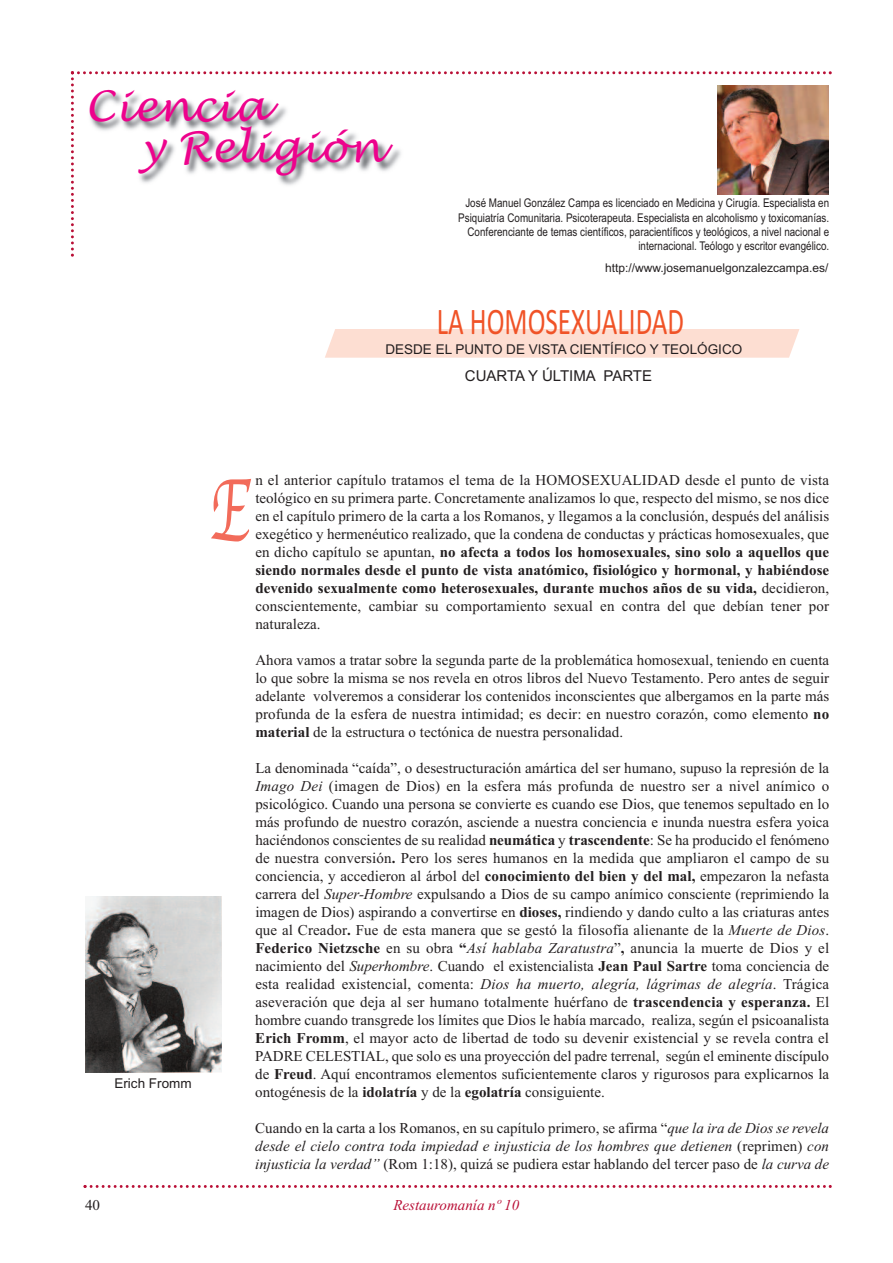
<style>
.page{position:relative;width:893px;height:1263px;background:#fff}
.page>*{position:absolute;margin:0;border:0;box-sizing:border-box;transform-origin:0 0}
.t1{font:91.8px "Apple Chancery";color:#f26b5a;scale:.59 1}
.t2{font:italic 42px/41px "Lucida Handwriting";color:#ed028c}
.t3{font:37.8px "Calibri";color:#f05327;scale:.71 1}
.t4{font:15px/18px "Times New Roman";color:#231f20;text-align:justify}
.t5{font:15px "Arial";color:#231f20}
.t6{font:italic 15px "Times New Roman";color:#b90f36}
.t7{font:13.5px "Arial";color:#231f20}
.t8{font:12px/14.4px "Arial Narrow";color:#231f20;text-align:right}
.t9{font:12px "Arial";color:#231f20}
.s1{font-weight:700}
.s2{font-style:italic}
</style>
<div class="page">
<svg style="left:84px;top:1185px;width:748px;height:3px"></svg>
<svg style="left:71px;top:71px;width:761px;height:186px"></svg>
<div style="left:325px;top:329px;width:474px;height:29px;background:#fdded2"></div>
<img style="left:717px;top:86px;width:112px;height:109px">
<img style="left:83px;top:83px;width:340px;height:114px">
<img style="left:85px;top:896px;width:137px;height:176px">
<h2 class="t2" style="left:139px;top:86px;width:244px;text-indent:-54px">Ciencia<br>y Religión</h2>
<p class="t8" style="left:458px;top:196px;width:372px">José Manuel González Campa es licenciado en Medicina y Cirugía. Especialista en Psiquiatría Comunitaria. Psicoterapeuta. Especialista en alcoholismo y toxicomanías.<br>Conferenciante de temas científicos, paracientíficos y teológicos, a nivel nacional e internacional. Teólogo y escritor evangélico.</p>
<p class="t9" style="left:605px;top:261px;width:225px">http://www.josemanuelgonzalezcampa.es/</p>
<h3 class="t3" style="left:437px;top:299px;width:350px">LA HOMOSEXUALIDAD</h3>
<p class="t7" style="left:385px;top:341px;width:358px">DESDE EL PUNTO DE VISTA CIENTÍFICO Y TEOLÓGICO</p>
<p class="t5" style="left:465px;top:367px;width:189px">CUARTA Y ÚLTIMA PARTE</p>
<p class="t7" style="left:114px;top:1076px;width:79px">Erich Fromm</p>
<p class="t4" style="left:255px;top:471px;width:575px">n el anterior capítulo tratamos el tema de la HOMOSEXUALIDAD desde el punto de vista teológico en su primera parte. Concretamente analizamos lo que, respecto del mismo, se nos dice en el capítulo primero de la carta a los Romanos, y llegamos a la conclusión, después del análisis exegético y hermenéutico realizado, que la condena de conductas y prácticas homosexuales, que en dicho capítulo se apuntan, <span class="s1">no afecta a todos los homosexuales, sino solo a aquellos que siendo normales desde el punto de vista anatómico, fisiológico y hormonal, y habiéndose devenido sexualmente como heterosexuales, durante muchos años de su vida,</span> decidieron, conscientemente, cambiar su comportamiento sexual en contra del que debían tener por naturaleza.</p>
<p class="t4" style="left:255px;top:651px;width:575px">Ahora vamos a tratar sobre la segunda parte de la problemática homosexual, teniendo en cuenta lo que sobre la misma se nos revela en otros libros del Nuevo Testamento. Pero antes de seguir adelante volveremos a considerar los contenidos inconscientes que albergamos en la parte más profunda de la esfera de nuestra intimidad; es decir: en nuestro corazón, como elemento <span class="s1">no material</span> de la estructura o tectónica de nuestra personalidad.</p>
<p class="t4" style="left:255px;top:759px;width:575px">La denominada “caída”, o desestructuración amártica del ser humano, supuso la represión de la <span class="s2">Imago Dei</span> (imagen de Dios) en la esfera más profunda de nuestro ser a nivel anímico o psicológico. Cuando una persona se convierte es cuando ese Dios, que tenemos sepultado en lo más profundo de nuestro corazón, asciende a nuestra conciencia e inunda nuestra esfera yoica haciéndonos conscientes de su realidad <span class="s1">neumática</span> y <span class="s1">trascendente</span>: Se ha producido el fenómeno de nuestra conversión<span class="s1">.</span> Pero los seres humanos en la medida que ampliaron el campo de su conciencia, y accedieron al árbol del <span class="s1">conocimiento del bien y del mal,</span> empezaron la nefasta carrera del <span class="s2">Super-Hombre</span> expulsando a Dios de su campo anímico consciente (reprimiendo la imagen de Dios) aspirando a convertirse en <span class="s1">dioses,</span> rindiendo y dando culto a las criaturas antes que al Creador<span class="s1">.</span> Fue de esta manera que se gestó la filosofía alienante de la <span class="s2">Muerte de Dios</span>.<br><span class="s1">Federico Nietzsche</span> en su obra <span class="s1">“</span><span class="s2">Así hablaba Zaratustra</span>”<span class="s1">,</span> anuncia la muerte de Dios y el nacimiento del <span class="s2">Superhombre</span>. Cuando el existencialista <span class="s1">Jean Paul Sartre</span> toma conciencia de esta realidad existencial, comenta: <span class="s2">Dios ha muerto, alegría, lágrimas de alegría</span>. Trágica aseveración que deja al ser humano totalmente huérfano de <span class="s1">trascendencia y esperanza.</span> El hombre cuando transgrede los límites que Dios le había marcado, realiza, según el psicoanalista <span class="s1">Erich Fromm</span>, el mayor acto de libertad de todo su devenir existencial y se revela contra el PADRE CELESTIAL, que solo es una proyección del padre terrenal, según el eminente discípulo de <span class="s1">Freud</span>. Aquí encontramos elementos suficientemente claros y rigurosos para explicarnos la ontogénesis de la <span class="s1">idolatría</span> y de la <span class="s1">egolatría</span> consiguiente.</p>
<p class="t4" style="left:255px;top:1119px;width:575px">Cuando en la carta a los Romanos, en su capítulo primero, se afirma “<span class="s2">que la ira de Dios se revela desde el cielo contra toda impiedad e injusticia de los hombres que detienen</span> (reprimen) <span class="s2">con injusticia la verdad”</span> (Rom 1:18), quizá se pudiera estar hablando del tercer paso de <span class="s2">la curva de</span></p>
<h1 class="t1" style="left:210px;top:454px;width:68px">E</h1>
<p class="t4" style="left:85px;top:1195px;width:16px">40</p>
<p class="t6" style="left:393px;top:1196px;width:127px">Restauromanía nº 10</p>
</div>
